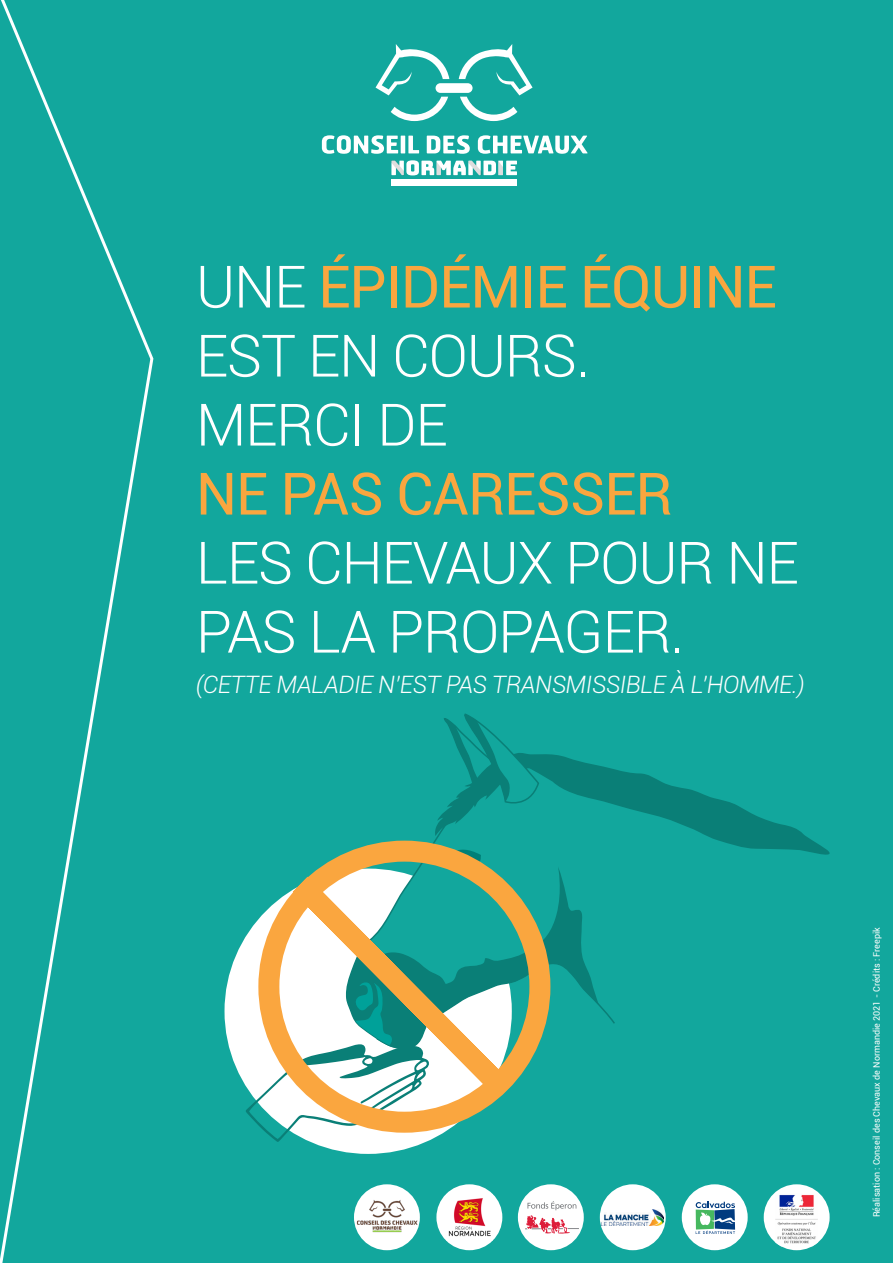
<style>
.page{position:relative;width:893px;height:1263px;background:#12a79d}
.page>*{position:absolute;margin:0;border:0;box-sizing:border-box;transform-origin:0 0}
.t1{font:300 58.5px/69px "Roboto";letter-spacing:-.02em;color:#fff}
.t2{font:58.5px "Roboto";letter-spacing:-.02em;color:#faa63f}
.t3{font:italic 300 24px "Roboto";letter-spacing:-.02em;color:#fff}
.t4{font:9px "Roboto";color:#fff}
.s1{font-weight:400;color:#faa63f}
</style>
<div class="page">
<svg style="left:0;top:0;width:154px;height:1263px"></svg>
<div style="left:391px;top:179px;width:126px;height:6px;background:#fff"></div>
<svg style="left:322px;top:135px;width:76px;height:19px"></svg>
<hr style="left:401px;top:136px;width:4px;height:17px;background:#fff">
<svg style="left:408px;top:136px;width:11px;height:17px"></svg>
<svg style="left:427px;top:135px;width:43px;height:19px"></svg>
<svg style="left:478px;top:135px;width:110px;height:19px"></svg>
<div style="left:436px;top:83px;width:37px;height:10px;background:#fff;border-radius:5px"></div>
<svg style="left:459px;top:44px;width:74px;height:77px"></svg>
<svg style="left:376px;top:44px;width:73px;height:77px"></svg>
<svg style="left:391px;top:160px;width:126px;height:16px"></svg>
<div style="left:436px;top:1184px;width:66px;height:66px;background:#fff;border-radius:50%"></div>
<img style="left:446px;top:1198px;width:47px;height:43px">
<div style="left:354px;top:1184px;width:66px;height:66px;background:#fff;border-radius:50%"></div>
<img style="left:354px;top:1184px;width:66px;height:61px">
<div style="left:518px;top:1184px;width:66px;height:66px;background:#fff;border-radius:50%"></div>
<svg style="left:525px;top:1201px;width:54px;height:33px"></svg>
<div style="left:600px;top:1184px;width:66px;height:66px;background:#fff;border-radius:50%"></div>
<img style="left:601px;top:1209px;width:62px;height:16px">
<div style="left:682px;top:1184px;width:66px;height:66px;background:#fff;border-radius:50%"></div>
<svg style="left:695px;top:1201px;width:41px;height:33px"></svg>
<div style="left:764px;top:1184px;width:66px;height:66px;background:#fff;border-radius:50%"></div>
<img style="left:775px;top:1195px;width:43px;height:51px">
<div style="left:224px;top:868px;width:288px;height:286px;background:#fff;border-radius:50%"></div>
<svg style="left:245px;top:713px;width:585px;height:401px"></svg>
<svg style="left:248px;top:830px;width:313px;height:313px"></svg>
<p class="t1" style="left:196px;top:250px;width:582px">UNE <span class="s1">ÉPIDÉMIE ÉQUINE<br></span>EST EN COURS.</p>
<p class="t1" style="left:196px;top:388px;width:253px">MERCI DE</p>
<p class="t2" style="left:196px;top:453px;width:478px">NE PAS CARESSER</p>
<p class="t1" style="left:196px;top:526px;width:604px">LES CHEVAUX POUR NE<br>PAS LA PROPAGER.</p>
<p class="t3" style="left:196px;top:668px;width:610px">(CETTE MALADIE N’EST PAS TRANSMISSIBLE À L’HOMME.)</p>
<p class="t4" style="left:870px;top:1217px;width:291px;rotate:-90deg">Réalisation : Conseil des Chevaux de Normandie 2021 - Crédits : Freepik</p>
</div>
